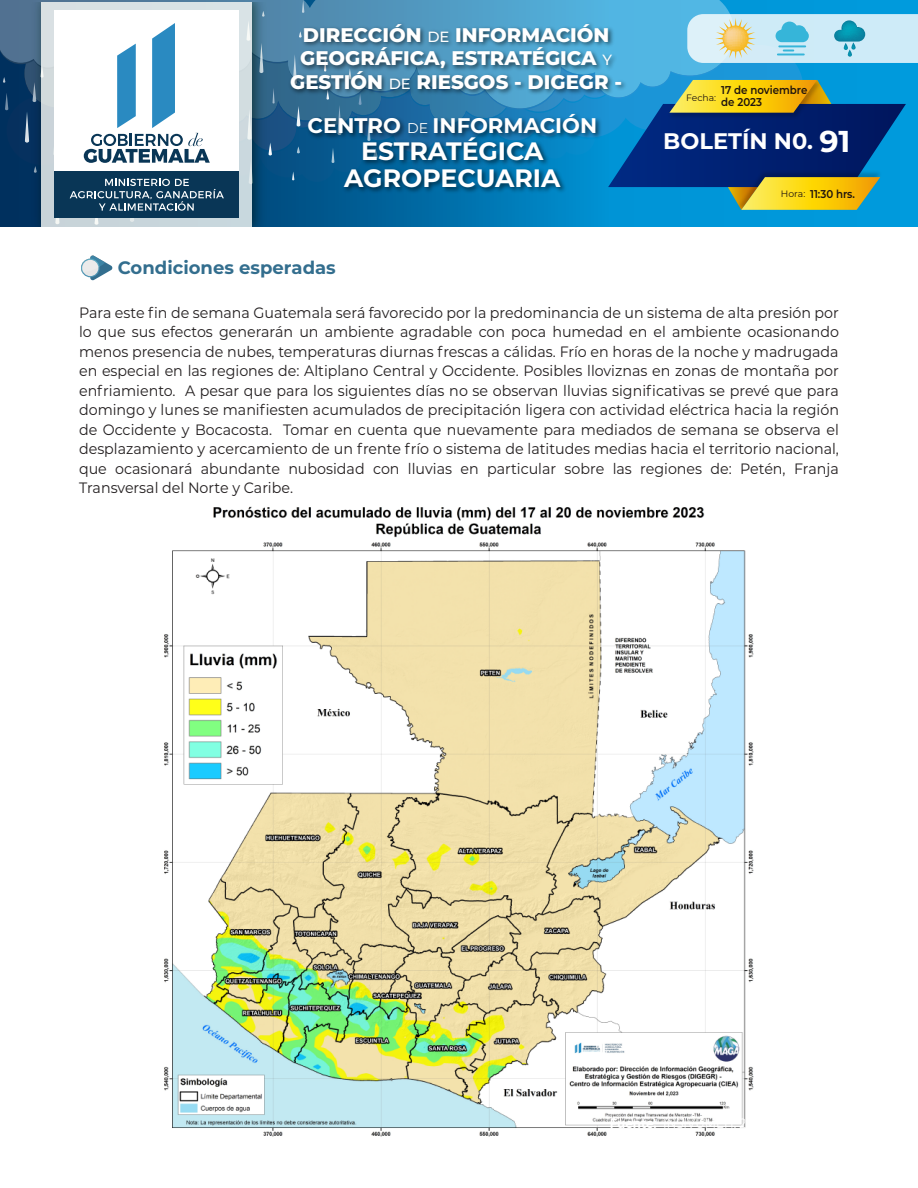
<style>
.page{position:relative;width:918px;height:1188px;background:#fff}
.page>*{position:absolute;margin:0;border:0;box-sizing:border-box;transform-origin:0 0}
.t1{font:700 25.2px/27px "Montserrat";color:#fff;text-align:center}
.t2{font:700 22.5px "Montserrat";color:#fff}
.t3{font:700 21.15px "Montserrat";color:#fff}
.t4{font:800 19.65px/23.7px "Montserrat";color:#fff;text-align:center}
.t5{font:700 18px "Montserrat";color:#336e8e}
.t6{font:15px/19.5px "Montserrat";color:#231f20;text-align:justify;scale:.95 1}
.t7{font:13.5px "Montserrat";color:#fff;scale:.88 1}
.t8{font:600 11.4px/11.7px "Montserrat";color:#1f140f;scale:.9 1}
.t9{font:9.3px "Montserrat";letter-spacing:-.005em;color:#1f140f}
.s1{font-weight:500;font-size:14.85px}
.s2{font-weight:400;font-size:14.1px}
.s3{font-size:30.15px}
.s4{font-weight:400;font-size:9.3px}
.s5{font-weight:700}
</style>
<div class="page">
<img style="left:164px;top:506px;width:590px;height:631px">
<svg style="left:81px;top:255px;width:32px;height:26px"></svg>
<svg style="left:0;top:211px;width:918px;height:16px;background:#007bb7"></svg>
<div style="left:41px;top:2px;width:211px;height:225px;background:#c8d5db"></div>
<div style="left:55px;top:171px;width:184px;height:47px;background:#093656"></div>
<img style="left:735px;top:211px;width:149px;height:1px">
<svg style="left:0;top:0;width:918px;height:211px;background:#548eac"></svg>
<h3 class="t4" style="left:290px;top:22px;width:333px">DIRECCIÓN <span class="s1">DE</span> INFORMACIÓN<br>GEOGRÁFICA, ESTRATÉGICA <span class="s1">Y<br></span>GESTIÓN <span class="s1">DE</span> RIESGOS - DIGEGR -</h3>
<h3 class="t3" style="left:308px;top:111px;width:291px">CENTRO <span class="s2">DE</span> INFORMACIÓN</h3>
<h1 class="t1" style="left:344px;top:136px;width:218px">ESTRATÉGICA<br>AGROPECUARIA</h1>
<p class="t8" style="left:721px;top:84px;width:97px">17 de noviembre de 2023</p>
<p class="t9" style="left:686px;top:91px;width:32px">Fecha:</p>
<h2 class="t2" style="left:663px;top:125px;width:189px">BOLETÍN N0. <span class="s3">91</span></h2>
<p class="t8" style="left:781px;top:187px;width:84px"><span class="s4">Hora:</span> 11:30 hrs.</p>
<p class="t5" style="left:118px;top:255px;width:220px">Condiciones esperadas</p>
<p class="t6" style="left:79px;top:302px;width:801px">Para este fin de semana Guatemala será favorecido por la predominancia de un sistema de alta presión por lo que sus efectos generarán un ambiente agradable con poca humedad en el ambiente ocasionando menos presencia de nubes, temperaturas diurnas frescas a cálidas. Frío en horas de la noche y madrugada en especial en las regiones de: Altiplano Central y Occidente. Posibles lloviznas en zonas de montaña por enfriamiento. A pesar que para los siguientes días no se observan lluvias significativas se prevé que para domingo y lunes se manifiesten acumulados de precipitación ligera con actividad eléctrica hacia la región de Occidente y Bocacosta. Tomar en cuenta que nuevamente para mediados de semana se observa el desplazamiento y acercamiento de un frente frío o sistema de latitudes medias hacia el territorio nacional, que ocasionará abundante nubosidad con lluvias en particular sobre las regiones de: Petén, Franja Transversal del Norte y Caribe.</p>
<p class="t7" style="left:610px;top:1114px;width:184px"><span class="s5">Fuente:</span> INSIVUMEH, 2023.</p>
</div>
